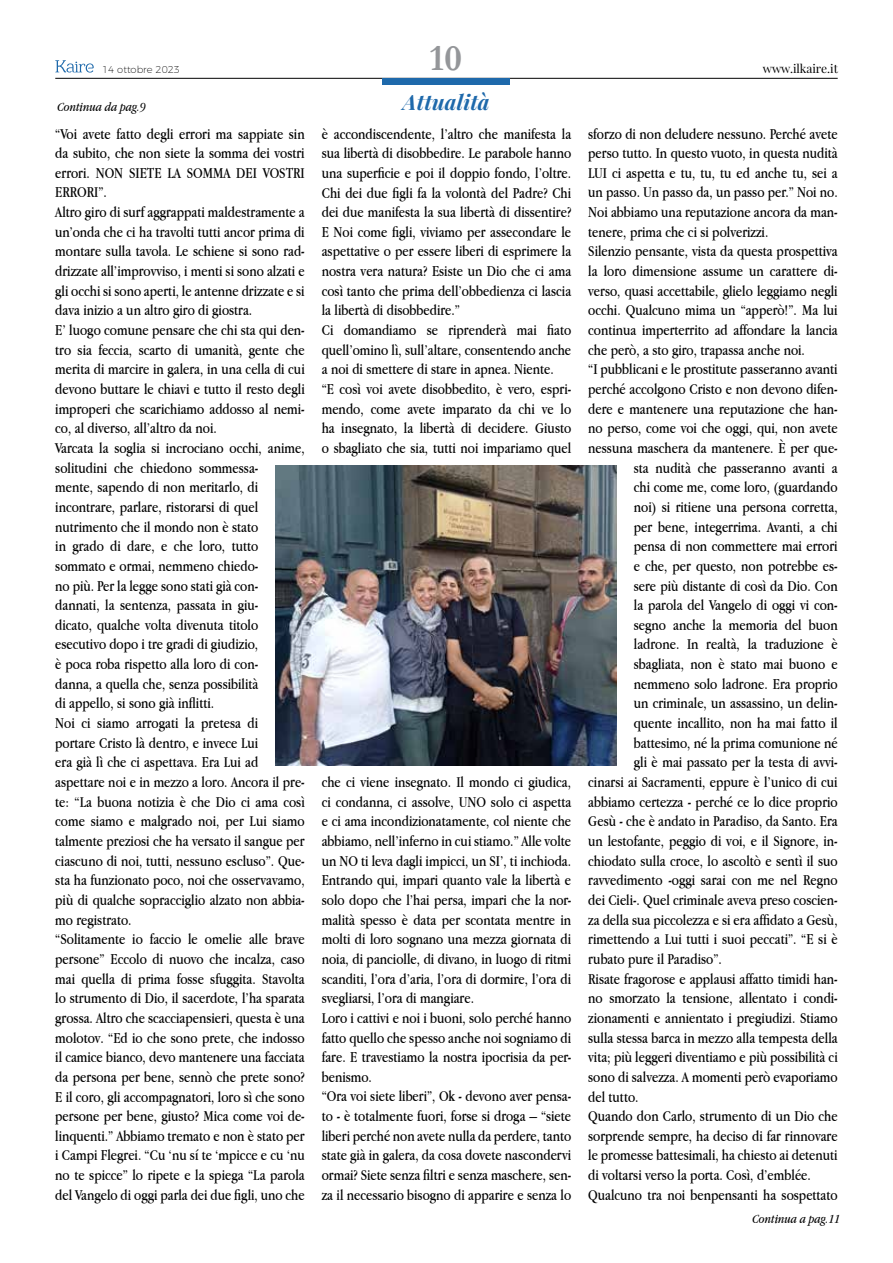
<style>
.page{position:relative;width:893px;height:1263px;background:#fff}
.page>*{position:absolute;margin:0;border:0;box-sizing:border-box;transform-origin:0 0}
.t1{font:700 37.5px "Garamond";color:#949699}
.t2{font:italic 700 21px "Playfair Display";letter-spacing:.01em;color:#1e69ab}
.t3{font:15.75px/19.6px "Apple Garamond";color:#000}
.t4{font:italic 13.05px "Apple Garamond";color:#000}
.t5{font:12px "Playfair Display";color:#000}
.t6{font:200 9.9px "Montserrat";color:#000}
</style>
<div class="page">
<hr style="left:55px;top:78px;width:783px;height:1px;background:#000">
<svg style="left:55px;top:60px;width:39px;height:13px"></svg>
<div style="left:382px;top:78px;width:127px;height:7px;background:#1e69ab"></div>
<img style="left:275px;top:465px;width:342px;height:301px">
<p class="t6" style="left:102px;top:62px;width:79px">14 ottobre 2023</p>
<p class="t4" style="left:57px;top:99px;width:90px">Continua da pag.9</p>
<h1 class="t1" style="left:430px;top:36px;width:34px">10</h1>
<h2 class="t2" style="left:403px;top:88px;width:88px">Attualità</h2>
<p class="t3" style="left:55px;top:123px;width:251px">“Voi avete fatto degli errori ma sappiate sin da subito, che non siete la somma dei vostri errori. NON SIETE LA SOMMA DEI VOSTRI ERRORI”.<br>Altro giro di surf aggrappati maldestramente a un’onda che ci ha travolti tutti ancor prima di montare sulla tavola. Le schiene si sono rad&shy;drizzate all’improvviso, i menti si sono alzati e gli occhi si sono aperti, le antenne drizzate e si dava inizio a un altro giro di giostra.<br>E’ luogo comune pensare che chi sta qui den&shy;tro sia feccia, scarto di umanità, gente che merita di marcire in galera, in una cella di cui devono buttare le chiavi e tutto il resto degli improperi che scarichiamo addosso al nemi&shy;co, al diverso, all’altro da noi.<br>Varcata la soglia si incrociano occhi, anime, solitudini che chiedono sommessa-<br>mente, sapendo di non meritarlo, di incontrare, parlare, ristorarsi di quel nutrimento che il mondo non è stato<br>in grado di dare, e che loro, tutto sommato e ormai, nemmeno chiedo-<br>no più. Per la legge sono stati già con&shy;dannati, la sentenza, passata in giu-<br>dicato, qualche volta divenuta titolo esecutivo dopo i tre gradi di giudizio,<br>è poca roba rispetto alla loro di con-<br>danna, a quella che, senza possibilità<br>di appello, si sono già inflitti.<br>Noi ci siamo arrogati la pretesa di<br>portare Cristo là dentro, e invece Lui<br>era già lì che ci aspettava. Era Lui ad aspettare noi e in mezzo a loro. Ancora il pre&shy;te: “La buona notizia è che Dio ci ama così come siamo e malgrado noi, per Lui siamo talmente preziosi che ha versato il sangue per ciascuno di noi, tutti, nessuno escluso”. Que&shy;sta ha funzionato poco, noi che osservavamo, più di qualche sopracciglio alzato non abbia&shy;mo registrato.<br>“Solitamente io faccio le omelie alle brave persone” Eccolo di nuovo che incalza, caso mai quella di prima fosse sfuggita. Stavolta lo strumento di Dio, il sacerdote, l’ha sparata grossa. Altro che scacciapensieri, questa è una molotov. “Ed io che sono prete, che indosso il camice bianco, devo mantenere una facciata da persona per bene, sennò che prete sono?<br>E il coro, gli accompagnatori, loro sì che sono persone per bene, giusto? Mica come voi de&shy;linquenti.” Abbiamo tremato e non è stato per i Campi Flegrei. “Cu ‘nu sí te ‘mpicce e cu ‘nu no te spicce” lo ripete e la spiega “La parola del Vangelo di oggi parla dei due figli, uno che</p>
<p class="t3" style="left:322px;top:123px;width:251px">è accondiscendente, l’altro che manifesta la sua libertà di disobbedire. Le parabole hanno una superficie e poi il doppio fondo, l’oltre.<br>Chi dei due figli fa la volontà del Padre? Chi dei due manifesta la sua libertà di dissentire?<br>E Noi come figli, viviamo per assecondare le aspettative o per essere liberi di esprimere la nostra vera natura? Esiste un Dio che ci ama così tanto che prima dell’obbedienza ci lascia la libertà di disobbedire.”<br>Ci domandiamo se riprenderà mai fiato quell’omino lì, sull’altare, consentendo anche a noi di smettere di stare in apnea. Niente.<br>“E così voi avete disobbedito, è vero, espri&shy;mendo, come avete imparato da chi ve lo ha insegnato, la libertà di decidere. Giusto o sbagliato che sia, tutti noi impariamo quel</p>
<p class="t3" style="left:322px;top:772px;width:251px">che ci viene insegnato. Il mondo ci giudica, ci condanna, ci assolve, UNO solo ci aspetta e ci ama incondizionatamente, col niente che abbiamo, nell’inferno in cui stiamo.” Alle volte un NO ti leva dagli impicci, un SI’, ti inchioda.<br>Entrando qui, impari quanto vale la libertà e solo dopo che l’hai persa, impari che la nor&shy;malità spesso è data per scontata mentre in molti di loro sognano una mezza giornata di noia, di panciolle, di divano, in luogo di ritmi scanditi, l’ora d’aria, l’ora di dormire, l’ora di svegliarsi, l’ora di mangiare.<br>Loro i cattivi e noi i buoni, solo perché hanno fatto quello che spesso anche noi sogniamo di fare. E travestiamo la nostra ipocrisia da per&shy;benismo.<br>“Ora voi siete liberi”, Ok - devono aver pensa&shy;to - è totalmente fuori, forse si droga – “siete liberi perché non avete nulla da perdere, tanto state già in galera, da cosa dovete nascondervi ormai? Siete senza filtri e senza maschere, sen&shy;za il necessario bisogno di apparire e senza lo</p>
<p class="t5" style="left:763px;top:61px;width:77px">www.ilkaire.it</p>
<p class="t3" style="left:588px;top:123px;width:251px">sforzo di non deludere nessuno. Perché avete</p>
<p class="t3" style="left:588px;top:143px;width:251px">perso tutto. In questo vuoto, in questa nudità</p>
<p class="t3" style="left:588px;top:163px;width:251px">LUI ci aspetta e tu, tu, tu ed anche tu, sei a</p>
<p class="t3" style="left:588px;top:182px;width:251px">un passo. Un passo da, un passo per.” Noi no.</p>
<p class="t3" style="left:588px;top:202px;width:251px">Noi abbiamo una reputazione ancora da man-</p>
<p class="t3" style="left:588px;top:222px;width:182px">tenere, prima che ci si polverizzi.</p>
<p class="t3" style="left:588px;top:241px;width:251px">Silenzio pensante, vista da questa prospettiva</p>
<p class="t3" style="left:588px;top:261px;width:251px">la loro dimensione assume un carattere di-</p>
<p class="t3" style="left:588px;top:281px;width:251px">verso, quasi accettabile, glielo leggiamo negli</p>
<p class="t3" style="left:588px;top:300px;width:251px">occhi. Qualcuno mima un “apperò!”. Ma lui</p>
<p class="t3" style="left:588px;top:320px;width:251px">continua imperterrito ad affondare la lancia</p>
<p class="t3" style="left:588px;top:339px;width:218px">che però, a sto giro, trapassa anche noi.</p>
<p class="t3" style="left:588px;top:359px;width:251px">“I pubblicani e le prostitute passeranno avanti</p>
<p class="t3" style="left:588px;top:379px;width:251px">perché accolgono Cristo e non devono difen-</p>
<p class="t3" style="left:588px;top:398px;width:251px">dere e mantenere una reputazione che han-</p>
<p class="t3" style="left:588px;top:418px;width:251px">no perso, come voi che oggi, qui, non avete</p>
<p class="t3" style="left:588px;top:438px;width:251px">nessuna maschera da mantenere. È per que-</p>
<p class="t3" style="left:634px;top:457px;width:205px">sta nudità che passeranno avanti a</p>
<p class="t3" style="left:634px;top:477px;width:205px">chi come me, come loro, (guardando</p>
<p class="t3" style="left:634px;top:497px;width:205px">noi) si ritiene una persona corretta,</p>
<p class="t3" style="left:634px;top:516px;width:205px">per bene, integerrima. Avanti, a chi</p>
<p class="t3" style="left:634px;top:536px;width:205px">pensa di non commettere mai errori</p>
<p class="t3" style="left:634px;top:556px;width:205px">e che, per questo, non potrebbe es-</p>
<p class="t3" style="left:634px;top:575px;width:205px">sere più distante di così da Dio. Con</p>
<p class="t3" style="left:634px;top:595px;width:205px">la parola del Vangelo di oggi vi con-</p>
<p class="t3" style="left:634px;top:615px;width:205px">segno anche la memoria del buon</p>
<p class="t3" style="left:634px;top:634px;width:205px">ladrone. In realtà, la traduzione è</p>
<p class="t3" style="left:634px;top:654px;width:205px">sbagliata, non è stato mai buono e</p>
<p class="t3" style="left:634px;top:674px;width:205px">nemmeno solo ladrone. Era proprio</p>
<p class="t3" style="left:634px;top:693px;width:205px">un criminale, un assassino, un delin-</p>
<p class="t3" style="left:634px;top:713px;width:205px">quente incallito, non ha mai fatto il</p>
<p class="t3" style="left:634px;top:732px;width:205px">battesimo, né la prima comunione né</p>
<p class="t3" style="left:634px;top:752px;width:205px">gli è mai passato per la testa di avvi-</p>
<p class="t3" style="left:588px;top:772px;width:251px">cinarsi ai Sacramenti, eppure è l’unico di cui</p>
<p class="t3" style="left:588px;top:791px;width:251px">abbiamo certezza - perché ce lo dice proprio</p>
<p class="t3" style="left:588px;top:811px;width:251px">Gesù - che è andato in Paradiso, da Santo. Era</p>
<p class="t3" style="left:588px;top:831px;width:251px">un lestofante, peggio di voi, e il Signore, in-</p>
<p class="t3" style="left:588px;top:850px;width:251px">chiodato sulla croce, lo ascoltò e sentì il suo</p>
<p class="t3" style="left:588px;top:870px;width:251px">ravvedimento -oggi sarai con me nel Regno</p>
<p class="t3" style="left:588px;top:890px;width:251px">dei Cieli-. Quel criminale aveva preso coscien-</p>
<p class="t3" style="left:588px;top:909px;width:251px">za della sua piccolezza e si era affidato a Gesù,</p>
<p class="t3" style="left:588px;top:929px;width:251px">rimettendo a Lui tutti i suoi peccati”. “E si è</p>
<p class="t3" style="left:588px;top:949px;width:135px">rubato pure il Paradiso”.</p>
<p class="t3" style="left:588px;top:968px;width:251px">Risate fragorose e applausi affatto timidi han-</p>
<p class="t3" style="left:588px;top:988px;width:251px">no smorzato la tensione, allentato i condi-</p>
<p class="t3" style="left:588px;top:1008px;width:251px">zionamenti e annientato i pregiudizi. Stiamo</p>
<p class="t3" style="left:588px;top:1027px;width:251px">sulla stessa barca in mezzo alla tempesta della</p>
<p class="t3" style="left:588px;top:1047px;width:251px">vita; più leggeri diventiamo e più possibilità ci</p>
<p class="t3" style="left:588px;top:1067px;width:251px">sono di salvezza. A momenti però evaporiamo</p>
<p class="t3" style="left:588px;top:1086px;width:52px">del tutto.</p>
<p class="t3" style="left:588px;top:1106px;width:251px">Quando don Carlo, strumento di un Dio che</p>
<p class="t3" style="left:588px;top:1125px;width:251px">sorprende sempre, ha deciso di far rinnovare</p>
<p class="t3" style="left:588px;top:1145px;width:251px">le promesse battesimali, ha chiesto ai detenuti</p>
<p class="t3" style="left:588px;top:1165px;width:224px">di voltarsi verso la porta. Così, d’emblée.</p>
<p class="t3" style="left:588px;top:1184px;width:251px">Qualcuno tra noi benpensanti ha sospettato</p>
<p class="t4" style="left:752px;top:1211px;width:89px">Continua a pag.11</p>
</div>
